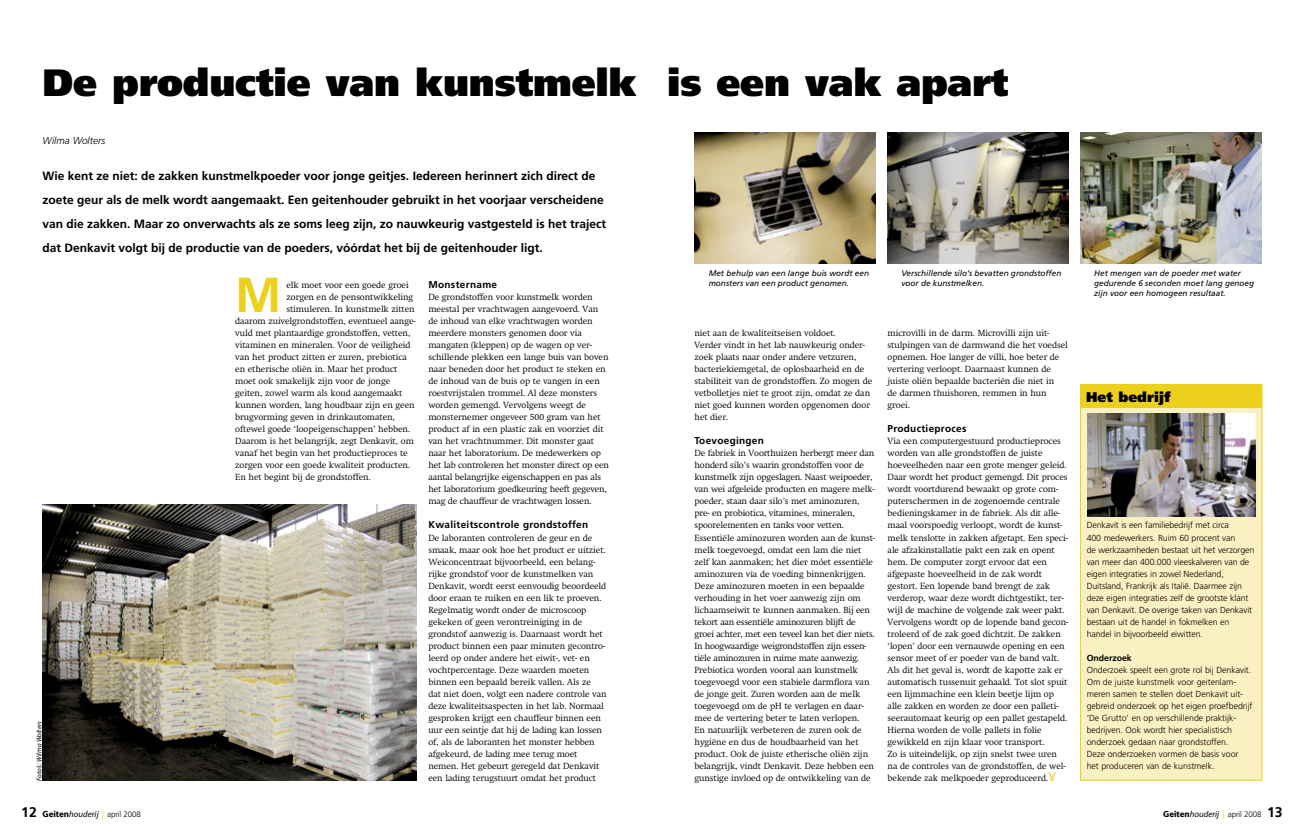
<style>
.page{position:relative;width:1304px;height:837px;background:#fff}
.page>*{position:absolute;margin:0;border:0;box-sizing:border-box;transform-origin:0 0}
.t1{font:700 49.1px "Frutiger LT Std";color:#ecd11c}
.t2{font:900 38px "Frutiger LT Std";letter-spacing:-.005em;color:#000}
.t3{font:900 14px "Frutiger LT Std";color:#000}
.t4{font:700 12px/24px "Frutiger LT Std";color:#000}
.t5{font:700 10px "Frutiger LT Std";letter-spacing:.03em;color:#000}
.t6{font:italic 300 10px "Frutiger LT Std";color:#000}
.t7{font:300 8.8px/12px "Swift";letter-spacing:-.005em;color:#000}
.t8{font:300 8.8px/12px "Frutiger LT Std";letter-spacing:-.01em;color:#000}
.t9{font:700 8.8px "Frutiger LT Std";letter-spacing:-.005em;color:#000}
.t10{font:italic 8.2px/10px "Frutiger LT Std";color:#000}
.t11{font:300 8px "Frutiger LT Std";letter-spacing:-.015em;color:#000}
.t12{font:italic 7px "Myriad Pro";color:#000}
.s1{font-weight:700;font-size:14px}
.s2{font-family:"Myriad Pro";font-weight:700;font-size:9px}
.s3{font-family:"Myriad Pro";font-weight:400;font-style:italic;font-size:8.8px}
.s4{font-family:"Myriad Pro";font-weight:400;font-style:italic;font-size:9px;color:#ecd11c}
</style>
<div class="page">
<img style="left:1080px;top:132px;width:181px;height:132px">
<img style="left:887px;top:132px;width:182px;height:132px">
<img style="left:694px;top:132px;width:181px;height:132px">
<img style="left:43px;top:504px;width:374px;height:276px">
<div style="left:1080px;top:384px;width:182px;height:24px;background:#ecd11c"></div>
<div style="left:1080px;top:408px;width:182px;height:372px;background:#fbf0c1"></div>
<svg style="left:1047px;top:771px;width:10px;height:9px"></svg>
<img style="left:1088px;top:413px;width:167px;height:103px">
<div style="left:1080px;top:384px;width:182px;height:396px;border:1px solid #ecd11c"></div>
<h2 class="t2" style="left:43px;top:59px;width:967px">De productie van kunstmelk is een vak apart</h2>
<p class="t6" style="left:43px;top:135px;width:64px">Wilma Wolters</p>
<p class="t4" style="left:43px;top:164px;width:565px">Wie kent ze niet: de zakken kunstmelkpoeder voor jonge geitjes. Iedereen herinnert zich direct de zoete geur als de melk wordt aangemaakt. Een geitenhouder gebruikt in het voorjaar verscheidene van die zakken. Maar zo onverwachts als ze soms leeg zijn, zo nauwkeurig vastgesteld is het traject dat Denkavit volgt bij de productie van de poeders, vóórdat het bij de geitenhouder ligt.</p>
<p class="t12" style="left:35px;top:780px;width:61px;rotate:-90deg">Foto’s: Wilma Wolters</p>
<h1 class="t1" style="left:235px;top:266px;width:48px">M</h1>
<p class="t7" style="left:287px;top:279px;width:124px">elk moet voor een goede groei</p>
<p class="t7" style="left:287px;top:291px;width:128px">zorgen en de pensontwikkeling</p>
<p class="t7" style="left:287px;top:303px;width:130px">stimuleren. In kunstmelk zitten</p>
<p class="t7" style="left:235px;top:315px;width:182px">daarom zuivelgrondstoffen, eventueel aange-</p>
<p class="t7" style="left:235px;top:327px;width:177px">vuld met plantaardige grondstoffen, vetten,</p>
<p class="t7" style="left:235px;top:339px;width:177px">vitaminen en mineralen. Voor de veiligheid</p>
<p class="t7" style="left:235px;top:351px;width:173px">van het product zitten er zuren, prebiotica</p>
<p class="t7" style="left:235px;top:363px;width:164px">en etherische oliën in. Maar het product</p>
<p class="t7" style="left:235px;top:375px;width:156px">moet ook smakelijk zijn voor de jonge</p>
<p class="t7" style="left:235px;top:387px;width:168px">geiten, zowel warm als koud aangemaakt</p>
<p class="t7" style="left:235px;top:399px;width:181px">kunnen worden, lang houdbaar zijn en geen</p>
<p class="t7" style="left:235px;top:411px;width:161px">brugvorming geven in drinkautomaten,</p>
<p class="t7" style="left:235px;top:423px;width:176px">oftewel goede ‘loopeigenschappen’ hebben.</p>
<p class="t7" style="left:235px;top:435px;width:180px">Daarom is het belangrijk, zegt Denkavit, om</p>
<p class="t7" style="left:235px;top:447px;width:174px">vanaf het begin van het productieproces te</p>
<p class="t7" style="left:235px;top:459px;width:176px">zorgen voor een goede kwaliteit producten.</p>
<p class="t7" style="left:235px;top:471px;width:137px">En het begint bij de grondstoffen.</p>
<p class="t5" style="left:428px;top:279px;width:70px">Monstername</p>
<p class="t7" style="left:428px;top:291px;width:182px">De grondstoffen voor kunstmelk worden meestal per vrachtwagen aangevoerd. Van de inhoud van elke vrachtwagen worden meerdere monsters genomen door via mangaten (kleppen) op de wagen op ver&shy;schillende plekken een lange buis van boven naar beneden door het product te steken en de inhoud van de buis op te vangen in een roestvrijstalen trommel. Al deze monsters worden gemengd. Vervolgens weegt de monsternemer ongeveer 500 gram van het product af in een plastic zak en voorziet dit van het vrachtnummer. Dit monster gaat naar het laboratorium. De medewerkers op het lab controleren het monster direct op een aantal belangrijke eigenschappen en pas als het laboratorium goedkeuring heeft gegeven, mag de chauffeur de vrachtwagen lossen.</p>
<p class="t5" style="left:428px;top:519px;width:161px">Kwaliteitscontrole grondstoffen</p>
<p class="t7" style="left:428px;top:531px;width:180px">De laboranten controleren de geur en de smaak, maar ook hoe het product er uitziet.<br>Weiconcentraat bijvoorbeeld, een belang&shy;rijke grondstof voor de kunstmelken van Denkavit, wordt eerst eenvoudig beoordeeld door eraan te ruiken en een lik te proeven.<br>Regelmatig wordt onder de microscoop gekeken of geen verontreiniging in de grondstof aanwezig is. Daarnaast wordt het product binnen een paar minuten gecontro&shy;leerd op onder andere het eiwit-, vet- en vochtpercentage. Deze waarden moeten binnen een bepaald bereik vallen. Als ze<br>dat niet doen, volgt een nadere controle van deze kwaliteitsaspecten in het lab. Normaal gesproken krijgt een chauffeur binnen een uur een seintje dat hij de lading kan lossen of, als de laboranten het monster hebben afgekeurd, de lading mee terug moet nemen. Het gebeurt geregeld dat Denkavit een lading terugstuurt omdat het product</p>
<p class="t10" style="left:709px;top:268px;width:162px">Met behulp van een lange buis wordt een monsters van een product genomen.</p>
<p class="t10" style="left:901px;top:268px;width:161px">Verschillende silo’s bevatten grondstoffen voor de kunstmelken.</p>
<p class="t10" style="left:1094px;top:268px;width:161px">Het mengen van de poeder met water gedurende 6 seconden moet lang genoeg zijn voor een homogeen resultaat.</p>
<p class="t7" style="left:694px;top:327px;width:179px">niet aan de kwaliteitseisen voldoet.<br>Verder vindt in het lab nauwkeurig onder&shy;zoek plaats naar onder andere vetzuren, bacteriekiemgetal, de oplosbaarheid en de stabiliteit van de grondstoffen. Zo mogen de vetbolletjes niet te groot zijn, omdat ze dan niet goed kunnen worden opgenomen door het dier.</p>
<p class="t5" style="left:694px;top:435px;width:71px">Toevoegingen</p>
<p class="t7" style="left:694px;top:447px;width:182px">De fabriek in Voorthuizen herbergt meer dan honderd silo’s waarin grondstoffen voor de kunstmelk zijn opgeslagen. Naast wei-poeder, van wei afgeleide producten en magere melk&shy;poeder, staan daar silo’s met aminozuren, pre- en probiotica, vitamines, mineralen, spoorelementen en tanks voor vetten.<br>Essentiële aminozuren worden aan de kunst&shy;melk toegevoegd, omdat een lam die niet zelf kan aanmaken; het dier móet essentiële aminozuren via de voeding binnenkrijgen.<br>Deze aminozuren moeten in een bepaalde verhouding in het voer aanwezig zijn om lichaamseiwit te kunnen aanmaken. Bij een tekort aan essentiële aminozuren blijft de groei achter, met een teveel kan het dier niets.<br>In hoogwaardige weigrondstoffen zijn essen&shy;tiële aminozuren in ruime mate aanwezig.<br>Prebiotica worden vooral aan kunstmelk toegevoegd voor een stabiele darmflora van de jonge geit. Zuren worden aan de melk toegevoegd om de pH te verlagen en daar&shy;mee de vertering beter te laten verlopen.<br>En natuurlijk verbeteren de zuren ook de hygiëne en dus de houdbaarheid van het product. Ook de juiste etherische oliën zijn belangrijk, vindt Denkavit. Deze hebben een gunstige invloed op de ontwikkeling van de</p>
<p class="t7" style="left:888px;top:327px;width:182px">microvilli in de darm. Microvilli zijn uit&shy;stulpingen van de darmwand die het voedsel opnemen. Hoe langer de villi, hoe beter de vertering verloopt. Daarnaast kunnen de juiste oliën bepaalde bacteriën die niet in<br>de darmen thuishoren, remmen in hun groei.</p>
<p class="t5" style="left:888px;top:423px;width:80px">Productieproces</p>
<p class="t7" style="left:888px;top:435px;width:182px">Via een computergestuurd productieproces worden van alle grondstoffen de juiste hoeveelheden naar een grote menger geleid.<br>Daar wordt het product gemengd. Dit proces wordt voortdurend bewaakt op grote com&shy;puterschermen in de zogenoemde centrale bedieningskamer in de fabriek. Als dit alle&shy;maal voorspoedig verloopt, wordt de kunst&shy;melk tenslotte in zakken afgetapt. Een speci&shy;ale afzakinstallatie pakt een zak en opent hem. De computer zorgt ervoor dat een af-gepaste hoeveelheid in de zak wordt gestort. Een lopende band brengt de zak verderop, waar deze wordt dichtgestikt, ter&shy;wijl de machine de volgende zak weer pakt.<br>Vervolgens wordt op de lopende band gecon&shy;troleerd of de zak goed dichtzit. De zakken ‘lopen’ door een vernauwde opening en een sensor meet of er poeder van de band valt.<br>Als dit het geval is, wordt de kapotte zak er automatisch tussenuit gehaald. Tot slot spuit een lijmmachine een klein beetje lijm op alle zakken en worden ze door een palleti&shy;seerautomaat keurig op een pallet gestapeld.<br>Hierna worden de volle pallets in folie gewikkeld en zijn klaar voor transport.<br>Zo is uiteindelijk, op zijn snelst twee uren na de controles van de grondstoffen, de wel&shy;bekende zak melkpoeder geproduceerd.</p>
<h3 class="t3" style="left:1086px;top:388px;width:86px">Het bedrijf</h3>
<p class="t8" style="left:1087px;top:519px;width:169px">Denkavit is een familiebedrijf met circa<br>400 medewerkers. Ruim 60 procent van<br>de werkzaamheden bestaat uit het verzorgen van meer dan 400.000 vleeskalveren van de eigen integraties in zowel Nederland, Duitsland, Frankrijk als Italië. Daarmee zijn deze eigen integraties zelf de grootste klant van Denkavit. De overige taken van Denkavit bestaan uit de handel in fokmelken en handel in bijvoorbeeld eiwitten.</p>
<p class="t9" style="left:1087px;top:652px;width:47px">Onderzoek</p>
<p class="t8" style="left:1087px;top:663px;width:167px">Onderzoek speelt een grote rol bij Denkavit.<br>Om de juiste kunstmelk voor geitenlam&shy;meren samen te stellen doet Denkavit uit&shy;gebreid onderzoek op het eigen proefbedrijf ‘De Grutto’ en op verschillende praktijk&shy;bedrijven. Ook wordt hier specialistisch onderzoek gedaan naar grondstoffen.<br>Deze onderzoeken vormen de basis voor het produceren van de kunstmelk.</p>
<p class="t11" style="left:21px;top:809px;width:121px"><span class="s1">12</span> <span class="s2">Geiten</span><span class="s3">houderij</span> <span class="s4">|</span> april 2008</p>
<p class="t11" style="left:1163px;top:809px;width:121px"><span class="s2">Geiten</span><span class="s3">houderij</span> <span class="s4">|</span> april 2008 <span class="s1">13</span></p>
</div>
